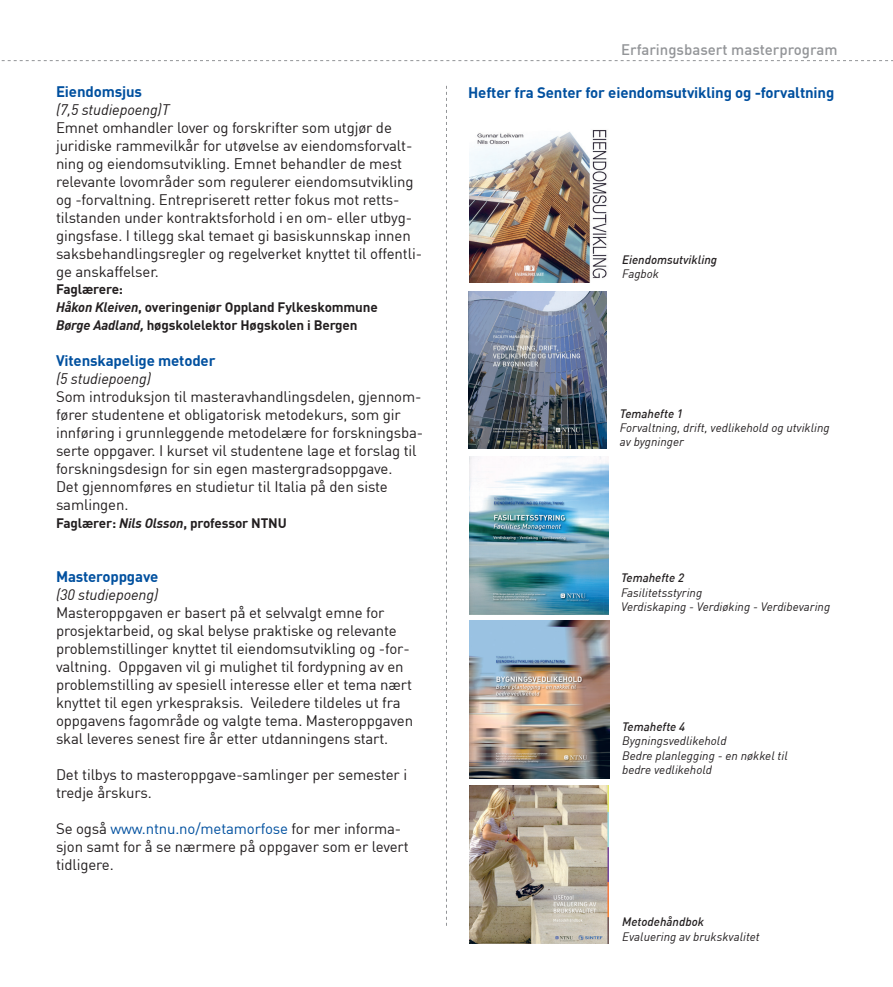
<style>
.page{position:relative;width:893px;height:987px;background:#fff}
.page>*{position:absolute;margin:0;border:0;box-sizing:border-box;transform-origin:0 0}
.t1{font:15px/18px "DIN";letter-spacing:-.01em;color:#231f20}
.t2{font:700 15px "DIN";letter-spacing:-.01em;color:#01509f}
.t3{font:italic 15px "DIN";letter-spacing:-.01em;color:#231f20}
.t4{font:500 15px "DIN";color:#939598}
.t5{font:700 13.5px/18px "DIN";letter-spacing:-.01em;color:#231f20}
.t6{font:italic 12px/14.4px "DIN";color:#231f20}
.t7{font:italic 500 12px "DIN";color:#231f20}
.s1{font-style:italic}
.s2{color:#01509f}
</style>
<div class="page">
<svg style="left:1px;top:60px;width:892px;height:1px"></svg>
<img style="left:468px;top:291px;width:139px;height:158px">
<img style="left:469px;top:457px;width:139px;height:157px">
<img style="left:469px;top:620px;width:140px;height:158px">
<img style="left:469px;top:130px;width:138px;height:152px">
<img style="left:469px;top:785px;width:139px;height:157px">
<svg style="left:446px;top:86px;width:1px;height:839px"></svg>
<p class="t2" style="left:56px;top:82px;width:87px">Eiendomsjus</p>
<p class="t3" style="left:56px;top:100px;width:115px">(7,5 studiepoeng)T</p>
<p class="t1" style="left:56px;top:119px;width:368px">Emnet omhandler lover og forskrifter som utgjør de juridiske rammevilkår for utøvelse av eiendomsforvalt&shy;ning og eiendomsutvikling. Emnet behandler de mest relevante lovområder som regulerer eiendomsutvikling og -forvaltning. Entrepriserett retter fokus mot retts&shy;tilstanden under kontraktsforhold i en om- eller utbyg&shy;gingsfase. I tillegg skal temaet gi basiskunnskap innen saksbehandlingsregler og regelverket knyttet til offentli&shy;ge anskaffelser.</p>
<p class="t5" style="left:56px;top:279px;width:323px">Faglærere:<br><span class="s1">Håkon Kleiven</span>, overingeniør Oppland Fylkeskommune<br><span class="s1">Børge Aadland,</span> høgskolelektor Høgskolen i Bergen</p>
<p class="t2" style="left:56px;top:350px;width:161px">Vitenskapelige metoder</p>
<p class="t3" style="left:56px;top:369px;width:96px">(5 studiepoeng)</p>
<p class="t1" style="left:56px;top:387px;width:369px">Som introduksjon til masteravhandlingsdelen, gjennom&shy;fører studentene et obligatorisk metodekurs, som gir innføring i grunnleggende metodelære for forskningsba&shy;serte oppgaver. I kurset vil studentene lage et forslag til forskningsdesign for sin egen mastergradsoppgave.<br>Det gjennomføres en studietur til Italia på den siste samlingen.</p>
<p class="t5" style="left:56px;top:513px;width:232px">Faglærer: <span class="s1">Nils Olsson</span>, professor NTNU</p>
<p class="t2" style="left:56px;top:566px;width:104px">Masteroppgave</p>
<p class="t3" style="left:56px;top:585px;width:104px">(30 studiepoeng)</p>
<p class="t1" style="left:56px;top:603px;width:359px">Masteroppgaven er basert på et selvvalgt emne for prosjektarbeid, og skal belyse praktiske og relevante problemstillinger knyttet til eiendomsutvikling og -for&shy;valtning. Oppgaven vil gi mulighet til fordypning av en problemstilling av spesiell interesse eller et tema nært knyttet til egen yrkespraksis. Veiledere tildeles ut fra oppgavens fagområde og valgte tema. Masteroppgaven skal leveres senest fire år etter utdanningens start.</p>
<p class="t1" style="left:56px;top:765px;width:353px">Det tilbys to masteroppgave-samlinger per semester i tredje årskurs.</p>
<p class="t1" style="left:56px;top:819px;width:354px">Se også <span class="s2">www.ntnu.no/metamorfose</span> for mer informa&shy;sjon samt for å se nærmere på oppgaver som er levert tidligere.</p>
<p class="t4" style="left:621px;top:40px;width:218px">Erfaringsbasert masterprogram</p>
<p class="t2" style="left:468px;top:83px;width:368px">Hefter fra Senter for eiendomsutvikling og -forvaltning</p>
<p class="t7" style="left:622px;top:252px;width:97px">Eiendomsutvikling</p>
<p class="t6" style="left:622px;top:266px;width:38px">Fagbok</p>
<p class="t7" style="left:620px;top:405px;width:65px">Temahefte 1</p>
<p class="t6" style="left:620px;top:420px;width:211px">Forvaltning, drift, vedlikehold og utvikling av bygninger</p>
<p class="t7" style="left:621px;top:570px;width:65px">Temahefte 2</p>
<p class="t6" style="left:621px;top:585px;width:211px">Fasilitetsstyring<br>Verdiskaping - Verdiøking - Verdibevaring</p>
<p class="t7" style="left:622px;top:719px;width:65px">Temahefte 4</p>
<p class="t6" style="left:622px;top:733px;width:167px">Bygningsvedlikehold<br>Bedre planlegging - en nøkkel til bedre vedlikehold</p>
<p class="t7" style="left:622px;top:914px;width:83px">Metodehåndbok</p>
<p class="t6" style="left:622px;top:928px;width:139px">Evaluering av brukskvalitet</p>
</div>
